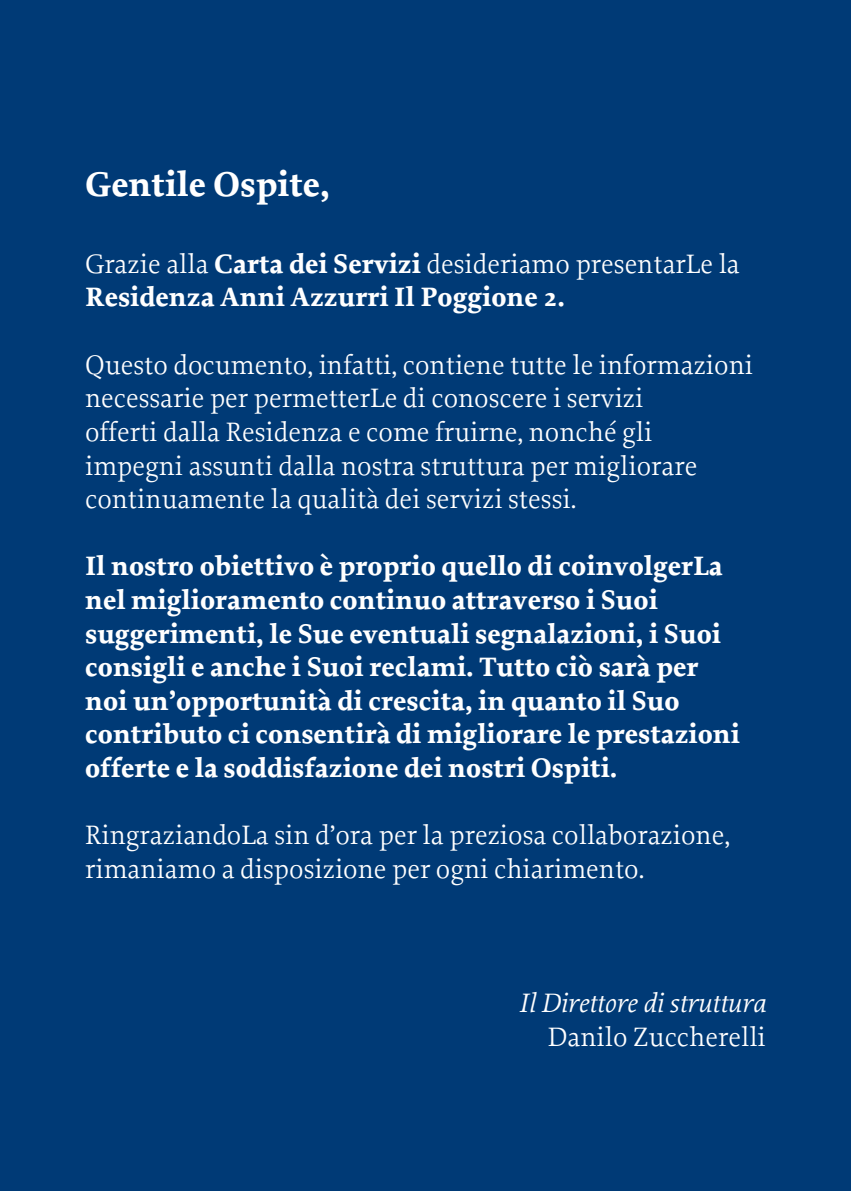
<style>
.page{position:relative;width:851px;height:1191px;background:#fff}
.page>*{position:absolute;margin:0;border:0;box-sizing:border-box;transform-origin:0 0}
.t1{font:700 36px "Proforma";color:#fff}
.t2{font:700 28px/33.6px "Proforma";color:#fff}
.t3{font:28px/33.6px "Proforma";color:#fff}
.t4{font:italic 28px "Proforma";color:#fff}
.s1{font-weight:400}
</style>
<div class="page">
<div style="left:0;top:0;width:850px;height:1191px;background:#003a76"></div>
<p class="t1" style="left:85px;top:161px;width:246px">Gentile Ospite,</p>
<p class="t2" style="left:85px;top:247px;width:656px"><span class="s1">Grazie alla</span> Carta dei Servizi <span class="s1">desideriamo presentarLe la<br></span>Residenza Anni Azzurri Il Poggione 2.</p>
<p class="t3" style="left:85px;top:347px;width:669px">Questo documento, infatti, contiene tutte le informazioni necessarie per permetterLe di conoscere i servizi<br>offerti dalla Residenza e come fruirne, nonché gli impegni assunti dalla nostra struttura per migliorare continuamente la qualità dei servizi stessi.</p>
<p class="t2" style="left:85px;top:549px;width:656px">Il nostro obiettivo è proprio quello di coinvolgerLa nel miglioramento continuo attraverso i Suoi suggerimenti, le Sue eventuali segnalazioni, i Suoi consigli e anche i Suoi reclami. Tutto ciò sarà per noi un’opportunità di crescita, in quanto il Suo contributo ci consentirà di migliorare le prestazioni offerte e la soddisfazione dei nostri Ospiti.</p>
<p class="t3" style="left:85px;top:818px;width:646px">RingraziandoLa sin d’ora per la preziosa collaborazione, rimaniamo a disposizione per ogni chiarimento.</p>
<p class="t4" style="left:519px;top:985px;width:248px">Il Direttore di struttura</p>
<p class="t3" style="left:547px;top:1019px;width:220px">Danilo Zuccherelli</p>
</div>
